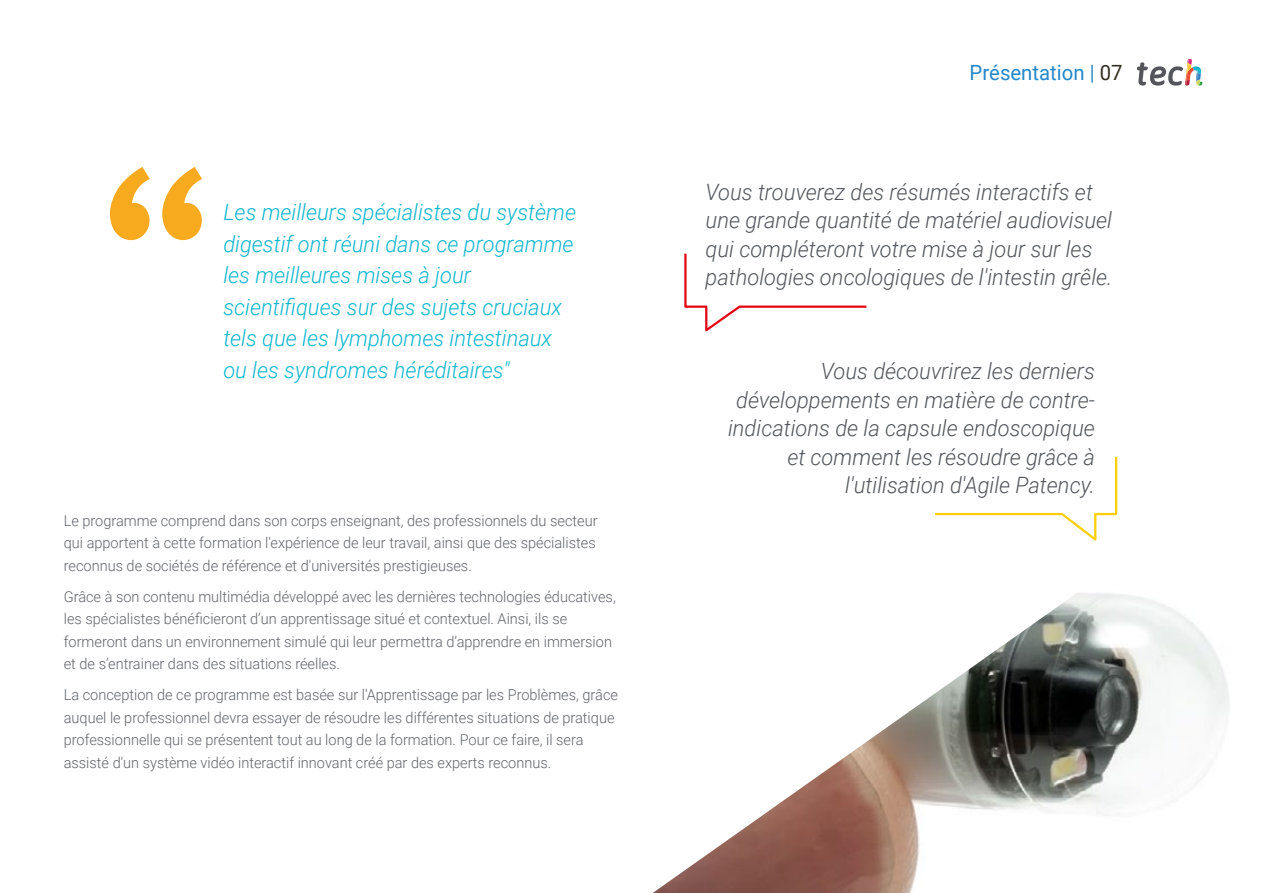
<style>
.page{position:relative;width:1263px;height:893px;background:#fff}
.page>*{position:absolute;margin:0;border:0;box-sizing:border-box;transform-origin:0 0}
.t1{font:italic 300 22.5px/28.5px "Roboto";color:#52555b;text-align:right}
.t2{font:italic 300 22.5px/31.5px "Roboto";color:#0fb6cf}
.t3{font:21px "Roboto";color:#2488c9}
.t4{font:300 15px/22.5px "Roboto";color:#61646a}
.s1{color:#312e20}
</style>
<div class="page">
<svg style="left:110px;top:167px;width:92px;height:73px"></svg>
<img style="left:653px;top:593px;width:576px;height:300px">
<svg style="left:1137px;top:59px;width:65px;height:27px"></svg>
<svg style="left:935px;top:456px;width:183px;height:85px"></svg>
<svg style="left:684px;top:253px;width:183px;height:79px"></svg>
<h1 class="t2" style="left:223px;top:195px;width:354px">Les meilleurs spécialistes du système digestif ont réuni dans ce programme les meilleures mises à jour scientifiques sur des sujets cruciaux tels que les lymphomes intestinaux ou les syndromes héréditaires"</h1>
<p class="t4" style="left:64px;top:509px;width:535px">Le programme comprend dans son corps enseignant, des professionnels du secteur qui apportent à cette formation l'expérience de leur travail, ainsi que des spécialistes reconnus de sociétés de référence et d'universités prestigieuses.</p>
<p class="t4" style="left:64px;top:585px;width:553px">Grâce à son contenu multimédia développé avec les dernières technologies éducatives, les spécialistes bénéficieront d’un apprentissage situé et contextuel. Ainsi, ils se formeront dans un environnement simulé qui leur permettra d’apprendre en immersion et de s’entrainer dans des situations réelles.</p>
<p class="t4" style="left:64px;top:683px;width:556px">La conception de ce programme est basée sur l'Apprentissage par les Problèmes, grâce auquel le professionnel devra essayer de résoudre les différentes situations de pratique professionnelle qui se présentent tout au long de la formation. Pour ce faire, il sera assisté d'un système vidéo interactif innovant créé par des experts reconnus.</p>
<h2 class="t3" style="left:970px;top:57px;width:155px">Présentation | <span class="s1">07</span></h2>
<h1 class="t1" style="left:705px;top:177px;width:408px;text-align:left">Vous trouverez des résumés interactifs et une grande quantité de matériel audiovisuel qui compléteront votre mise à jour sur les pathologies oncologiques de l'intestin grêle.</h1>
<h1 class="t1" style="left:728px;top:356px;width:368px">Vous découvrirez les derniers développements en matière de contre&shy;indications de la capsule endoscopique et comment les résoudre grâce à l'utilisation d'Agile Patency.</h1>
</div>
